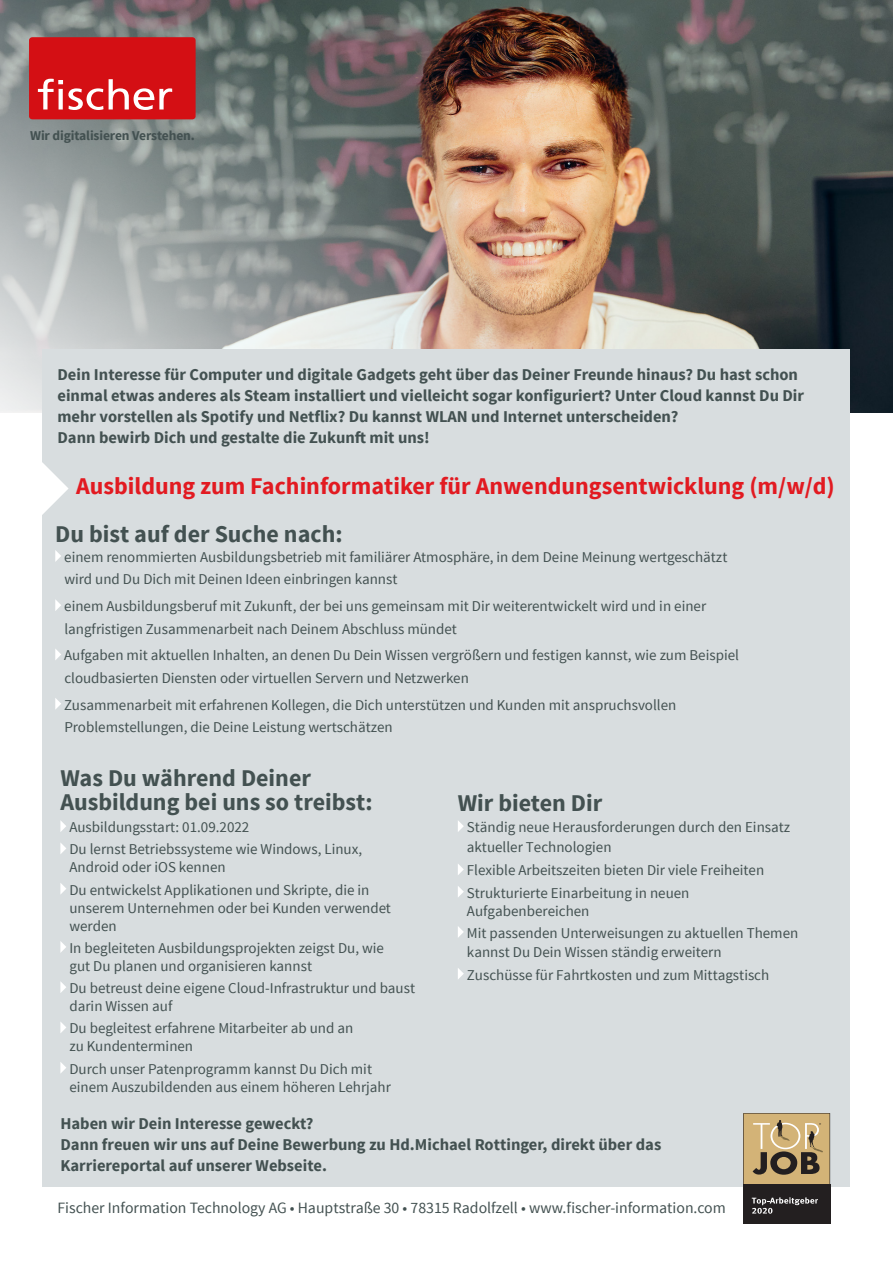
<style>
.page{position:relative;width:893px;height:1263px;background:#fff}
.page>*{position:absolute;margin:0;border:0;box-sizing:border-box;transform-origin:0 0}
.t1{font:700 24px/24px "Source Sans Pro";color:#435151}
.t2{font:700 24px "Source Sans Pro";color:#e21a21}
.t3{font:700 16.5px/21px "Source Sans Pro";color:#435151}
.t4{font:15.75px "Source Sans Pro";color:#435151}
.t5{font:15px/18px "Source Sans Pro";color:#435151}
.t6{font:700 13.5px "Source Sans Pro";letter-spacing:-.01em;color:#435151}
</style>
<div class="page">
<img style="left:0;top:0;width:893px;height:412px">
<div style="left:43px;top:349px;width:807px;height:837px;background:#d8dddf"></div>
<svg style="left:60px;top:820px;width:6px;height:12px"></svg>
<svg style="left:60px;top:843px;width:6px;height:11px"></svg>
<svg style="left:60px;top:883px;width:6px;height:11px"></svg>
<svg style="left:60px;top:941px;width:6px;height:12px"></svg>
<svg style="left:60px;top:981px;width:6px;height:12px"></svg>
<svg style="left:60px;top:1022px;width:6px;height:11px"></svg>
<svg style="left:60px;top:1062px;width:6px;height:11px"></svg>
<svg style="left:458px;top:821px;width:6px;height:11px"></svg>
<svg style="left:458px;top:864px;width:6px;height:11px"></svg>
<svg style="left:458px;top:886px;width:6px;height:11px"></svg>
<svg style="left:458px;top:926px;width:6px;height:12px"></svg>
<svg style="left:458px;top:968px;width:6px;height:11px"></svg>
<svg style="left:55px;top:550px;width:6px;height:12px"></svg>
<svg style="left:55px;top:599px;width:6px;height:12px"></svg>
<svg style="left:55px;top:649px;width:6px;height:11px"></svg>
<svg style="left:55px;top:698px;width:6px;height:11px"></svg>
<svg style="left:743px;top:1113px;width:87px;height:71px;background:#b59c6d"></svg>
<div style="left:743px;top:1184px;width:88px;height:40px;background:#231f20"></div>
<svg style="left:752px;top:1197px;width:66px;height:17px"></svg>
<svg style="left:42px;top:462px;width:27px;height:60px"></svg>
<div style="left:29px;top:37px;width:167px;height:82px;background:#d40f14;border-radius:3px"></div>
<svg style="left:38px;top:79px;width:65px;height:31px"></svg>
<svg style="left:109px;top:79px;width:63px;height:31px"></svg>
<p class="t6" style="left:30px;top:127px;width:166px">Wir digitalisieren Verstehen.</p>
<p class="t3" style="left:58px;top:364px;width:748px">Dein Interesse für Computer und digitale Gadgets geht über das Deiner Freunde hinaus? Du hast schon einmal etwas anderes als Steam installiert und vielleicht sogar konfiguriert? Unter Cloud kannst Du Dir mehr vorstellen als Spotify und Netflix? Du kannst WLAN und Internet unterscheiden?<br>Dann bewirb Dich und gestalte die Zukunft mit uns!</p>
<p class="t2" style="left:76px;top:470px;width:760px">Ausbildung zum Fachinformatiker für Anwendungsentwicklung (m/w/d)</p>
<p class="t1" style="left:55px;top:523px;width:289px">Du bist auf der Suche nach:</p>
<p class="t5" style="left:64px;top:546px;width:665px;line-height:22.5px">einem renommierten Ausbildungsbetrieb mit familiärer Atmosphäre, in dem Deine Meinung wertgeschätzt wird und Du Dich mit Deinen Ideen einbringen kannst</p>
<p class="t5" style="left:64px;top:595px;width:643px;line-height:22.5px">einem Ausbildungsberuf mit Zukunft, der bei uns gemeinsam mit Dir weiterentwickelt wird und in einer langfristigen Zusammenarbeit nach Deinem Abschluss mündet</p>
<p class="t5" style="left:64px;top:644px;width:676px;line-height:22.5px">Aufgaben mit aktuellen Inhalten, an denen Du Dein Wissen vergrößern und festigen kannst, wie zum Beispiel cloudbasierten Diensten oder virtuellen Servern und Netzwerken</p>
<p class="t5" style="left:64px;top:694px;width:614px;line-height:22.5px">Zusammenarbeit mit erfahrenen Kollegen, die Dich unterstützen und Kunden mit anspruchsvollen<br>Problemstellungen, die Deine Leistung wertschätzen</p>
<p class="t1" style="left:60px;top:766px;width:314px">Was Du während Deiner<br>Ausbildung bei uns so treibst:</p>
<p class="t5" style="left:69px;top:818px;width:181px">Ausbildungsstart: 01.09.2022</p>
<p class="t5" style="left:69px;top:841px;width:294px">Du lernst Betriebssysteme wie Windows, Linux,<br>Android oder iOS kennen</p>
<p class="t5" style="left:69px;top:881px;width:323px">Du entwickelst Applikationen und Skripte, die in unserem Unternehmen oder bei Kunden verwendet werden</p>
<p class="t5" style="left:69px;top:939px;width:316px">In begleiteten Ausbildungsprojekten zeigst Du, wie gut Du planen und organisieren kannst</p>
<p class="t5" style="left:69px;top:979px;width:347px">Du betreust deine eigene Cloud-Infrastruktur und baust darin Wissen auf</p>
<p class="t5" style="left:69px;top:1020px;width:285px">Du begleitest erfahrene Mitarbeiter ab und an zu Kundenterminen</p>
<p class="t5" style="left:69px;top:1060px;width:323px">Durch unser Patenprogramm kannst Du Dich mit einem Auszubildenden aus einem höheren Lehrjahr</p>
<p class="t1" style="left:458px;top:791px;width:146px">Wir bieten Dir</p>
<p class="t5" style="left:467px;top:818px;width:325px;line-height:19.5px">Ständig neue Herausforderungen durch den Einsatz aktueller Technologien</p>
<p class="t5" style="left:467px;top:862px;width:299px">Flexible Arbeitszeiten bieten Dir viele Freiheiten</p>
<p class="t5" style="left:467px;top:884px;width:224px">Strukturierte Einarbeitung in neuen<br>Aufgabenbereichen</p>
<p class="t5" style="left:467px;top:923px;width:333px;line-height:19.5px">Mit passenden Unterweisungen zu aktuellen Themen kannst Du Dein Wissen ständig erweitern</p>
<p class="t5" style="left:467px;top:966px;width:304px">Zuschüsse für Fahrtkosten und zum Mittagstisch</p>
<p class="t3" style="left:60px;top:1113px;width:602px">Haben wir Dein Interesse geweckt?<br>Dann freuen wir uns auf Deine Bewerbung zu Hd.Michael Rottinger, direkt über das<br>Karriereportal auf unserer Webseite.</p>
<p class="t4" style="left:58px;top:1197px;width:670px">Fischer Information Technology AG • Hauptstraße 30 • 78315 Radolfzell • www.fischer-information.com</p>
</div>
